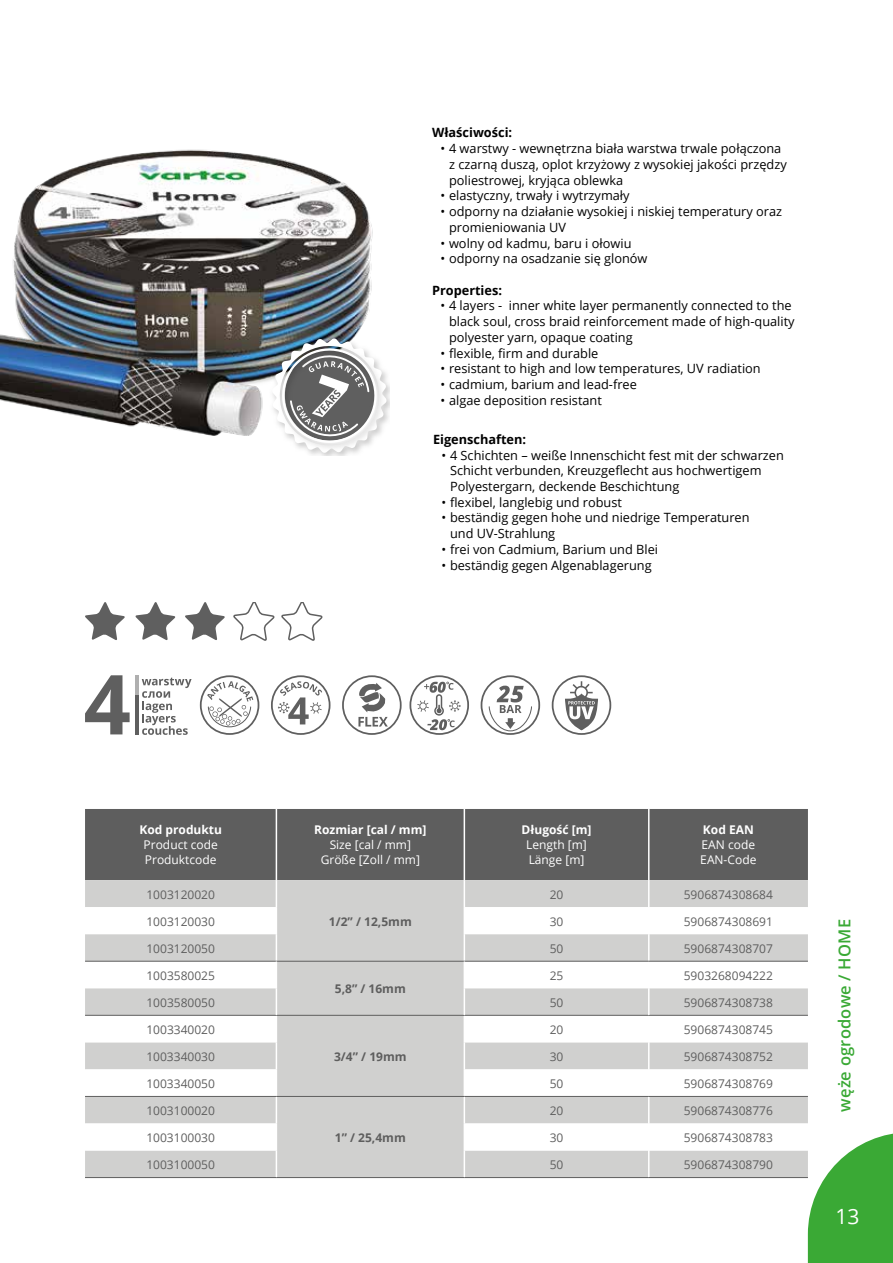
<style>
.page{position:relative;width:893px;height:1263px;background:#fff}
.page>*{position:absolute;margin:0;border:0;box-sizing:border-box;transform-origin:0 0}
.t1{font:21px "Open Sans";color:#fff}
.t2{font:600 16.5px "Open Sans";letter-spacing:.01em;color:#3aa935}
.t3{font:12.75px/15.8px "Open Sans";color:#000}
.t4{font:700 12.75px "Open Sans";color:#000}
.t5{font:12px "Open Sans";color:#5e5e5e}
.t6{font:12px/15px "Open Sans";color:#fff}
.t7{font:700 12px "Open Sans";color:#fff}
.t8{font:700 12px "Open Sans";color:#5e5e5e}
</style>
<div class="page">
<img style="left:0;top:149px;width:373px;height:286px">
<div style="left:85px;top:809px;width:723px;height:71px;background:#5e5e5e"></div>
<hr style="left:276px;top:809px;width:1px;height:71px;background:#fff">
<hr style="left:464px;top:809px;width:1px;height:71px;background:#fff">
<hr style="left:648px;top:809px;width:1px;height:71px;background:#fff">
<svg style="left:85px;top:880px;width:808px;height:383px"></svg>
<svg style="left:200px;top:675px;width:59px;height:60px"></svg>
<svg style="left:271px;top:675px;width:59px;height:60px"></svg>
<svg style="left:342px;top:675px;width:60px;height:60px"></svg>
<svg style="left:409px;top:675px;width:60px;height:60px"></svg>
<svg style="left:481px;top:675px;width:59px;height:60px"></svg>
<svg style="left:552px;top:675px;width:59px;height:60px"></svg>
<svg style="left:85px;top:675px;width:107px;height:60px"></svg>
<img style="left:269px;top:336px;width:121px;height:119px">
<svg style="left:272px;top:338px;width:115px;height:115px"></svg>
<svg style="left:85px;top:602px;width:40px;height:38px"></svg>
<svg style="left:135px;top:602px;width:41px;height:38px"></svg>
<svg style="left:185px;top:602px;width:40px;height:38px"></svg>
<svg style="left:233px;top:602px;width:89px;height:38px"></svg>
<p class="t4" style="left:432px;top:124px;width:82px">Właściwości:</p>
<p class="t3" style="left:449px;top:140px;width:339px;text-indent:-9px">• 4 warstwy - wewnętrzna biała warstwa trwale połączona z czarną duszą, oplot krzyżowy z wysokiej jakości przędzy poliestrowej, kryjąca oblewka</p>
<p class="t3" style="left:441px;top:187px;width:191px">• elastyczny, trwały i wytrzymały</p>
<p class="t3" style="left:449px;top:203px;width:335px;text-indent:-9px">• odporny na działanie wysokiej i niskiej temperatury oraz promieniowania UV</p>
<p class="t3" style="left:441px;top:235px;width:192px">• wolny od kadmu, baru i ołowiu</p>
<p class="t3" style="left:441px;top:250px;width:208px">• odporny na osadzanie się glonów</p>
<p class="t4" style="left:432px;top:281px;width:72px">Properties:</p>
<p class="t3" style="left:449px;top:297px;width:347px;text-indent:-9px">• 4 layers - inner white layer permanently connected to the black soul, cross braid reinforcement made of high-quality polyester yarn, opaque coating</p>
<p class="t3" style="left:441px;top:345px;width:159px">• flexible, firm and durable</p>
<p class="t3" style="left:441px;top:360px;width:322px">• resistant to high and low temperatures, UV radiation</p>
<p class="t3" style="left:441px;top:376px;width:198px">• cadmium, barium and lead-free</p>
<p class="t3" style="left:441px;top:392px;width:163px">• algae deposition resistant</p>
<p class="t4" style="left:433px;top:430px;width:95px">Eigenschaften:</p>
<p class="t3" style="left:450px;top:447px;width:335px;text-indent:-9px">• 4 Schichten – weiße Innenschicht fest mit der schwarzen<br>Schicht verbunden, Kreuzgeflecht aus hochwertigem<br>Polyestergarn, deckende Beschichtung</p>
<p class="t3" style="left:441px;top:494px;width:182px">• flexibel, langlebig und robust</p>
<p class="t3" style="left:450px;top:510px;width:301px;text-indent:-9px">• beständig gegen hohe und niedrige Temperaturen und UV-Strahlung</p>
<p class="t3" style="left:441px;top:541px;width:218px">• frei von Cadmium, Barium und Blei</p>
<p class="t3" style="left:441px;top:557px;width:212px">• beständig gegen Algenablagerung</p>
<p class="t7" style="left:139px;top:821px;width:84px">Kod produktu</p>
<p class="t6" style="left:144px;top:837px;width:76px">Product code<br>Produktcode</p>
<p class="t5" style="left:146px;top:886px;width:70px">1003120020</p>
<p class="t7" style="left:314px;top:821px;width:114px">Rozmiar [cal / mm]</p>
<p class="t6" style="left:321px;top:837px;width:101px;text-align:center">Size [cal / mm]<br>Größe [Zoll / mm]</p>
<p class="t7" style="left:522px;top:821px;width:71px">Długość [m]</p>
<p class="t6" style="left:526px;top:837px;width:62px">Length [m]<br>Länge [m]</p>
<p class="t7" style="left:703px;top:821px;width:52px">Kod EAN</p>
<p class="t6" style="left:700px;top:837px;width:58px">EAN code<br>EAN-Code</p>
<p class="t5" style="left:550px;top:886px;width:15px">20</p>
<p class="t5" style="left:684px;top:886px;width:91px">5906874308684</p>
<p class="t5" style="left:146px;top:913px;width:70px">1003120030</p>
<p class="t5" style="left:550px;top:913px;width:15px">30</p>
<p class="t5" style="left:684px;top:913px;width:91px">5906874308691</p>
<p class="t5" style="left:146px;top:940px;width:70px">1003120050</p>
<p class="t5" style="left:550px;top:940px;width:15px">50</p>
<p class="t5" style="left:684px;top:940px;width:91px">5906874308707</p>
<p class="t5" style="left:146px;top:967px;width:70px">1003580025</p>
<p class="t8" style="left:335px;top:980px;width:72px">5,8” / 16mm</p>
<p class="t8" style="left:329px;top:913px;width:84px">1/2” / 12,5mm</p>
<p class="t5" style="left:550px;top:967px;width:15px">25</p>
<p class="t5" style="left:684px;top:967px;width:91px">5903268094222</p>
<p class="t5" style="left:146px;top:994px;width:70px">1003580050</p>
<p class="t5" style="left:550px;top:994px;width:15px">50</p>
<p class="t5" style="left:684px;top:994px;width:91px">5906874308738</p>
<p class="t5" style="left:146px;top:1021px;width:70px">1003340020</p>
<p class="t8" style="left:334px;top:1048px;width:74px">3/4” / 19mm</p>
<p class="t5" style="left:550px;top:1021px;width:15px">20</p>
<p class="t5" style="left:684px;top:1021px;width:91px">5906874308745</p>
<p class="t5" style="left:146px;top:1048px;width:70px">1003340030</p>
<p class="t5" style="left:550px;top:1048px;width:15px">30</p>
<p class="t5" style="left:684px;top:1048px;width:91px">5906874308752</p>
<p class="t5" style="left:146px;top:1075px;width:70px">1003340050</p>
<p class="t5" style="left:550px;top:1075px;width:15px">50</p>
<p class="t5" style="left:684px;top:1075px;width:91px">5906874308769</p>
<p class="t5" style="left:146px;top:1102px;width:70px">1003100020</p>
<p class="t8" style="left:335px;top:1129px;width:72px">1” / 25,4mm</p>
<p class="t5" style="left:550px;top:1102px;width:15px">20</p>
<p class="t5" style="left:684px;top:1102px;width:91px">5906874308776</p>
<p class="t5" style="left:146px;top:1129px;width:70px">1003100030</p>
<p class="t5" style="left:550px;top:1129px;width:15px">30</p>
<p class="t5" style="left:684px;top:1129px;width:91px">5906874308783</p>
<p class="t5" style="left:146px;top:1156px;width:70px">1003100050</p>
<p class="t5" style="left:550px;top:1156px;width:15px">50</p>
<p class="t5" style="left:684px;top:1156px;width:91px">5906874308790</p>
<p class="t2" style="left:833px;top:1112px;width:194px;rotate:-90deg">węże ogrodowe / HOME</p>
<h1 class="t1" style="left:835px;top:1202px;width:26px">13</h1>
</div>
